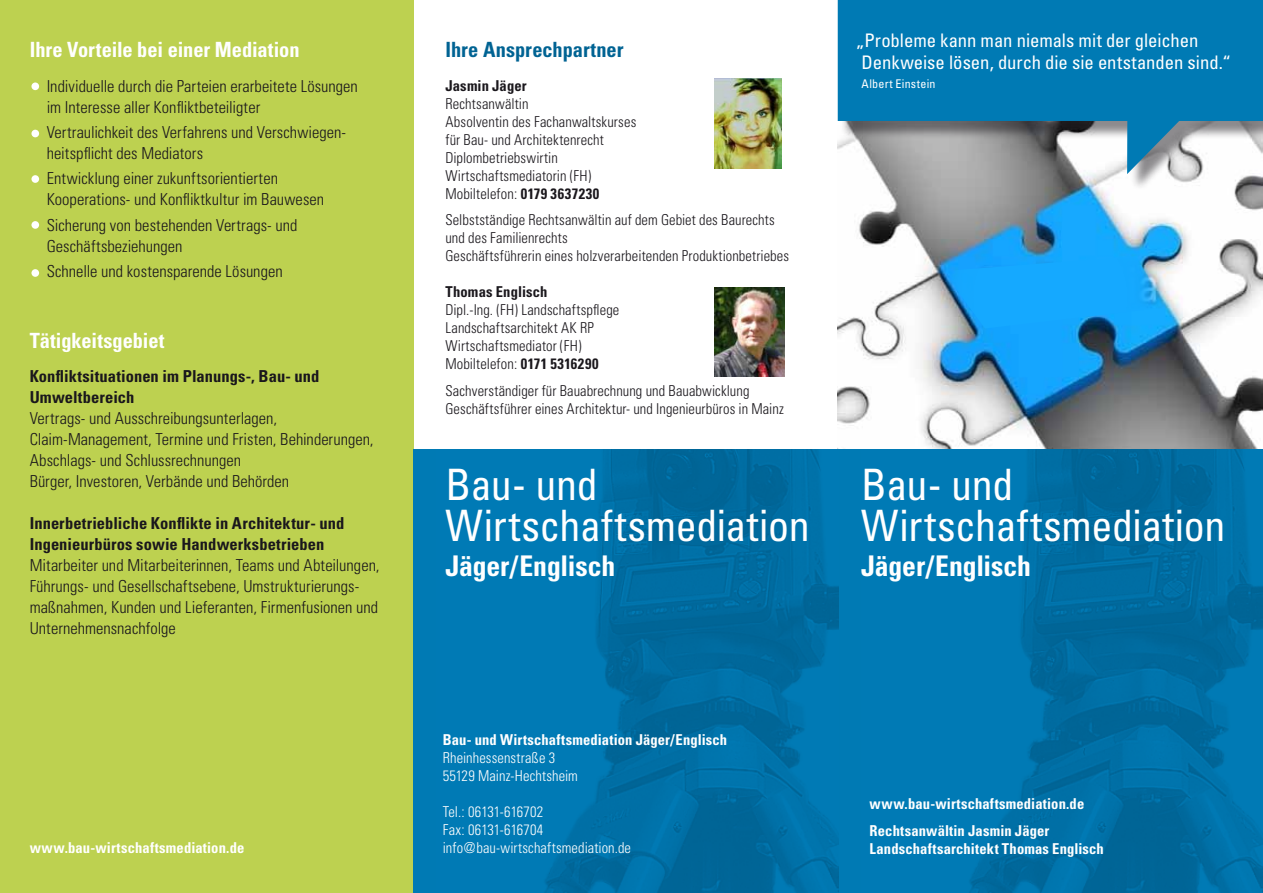
<style>
.page{position:relative;width:1263px;height:893px;background:#fff}
.page>*{position:absolute;margin:0;border:0;box-sizing:border-box;transform-origin:0 0}
.t1{font:condensed 43.35px/41.1px "Univers";letter-spacing:-.01em;color:#fff}
.t2{font:700 condensed 28.5px "Univers";letter-spacing:-.005em;color:#fff}
.t3{font:700 condensed 21px "Univers";color:#fff}
.t4{font:700 condensed 21px "Univers";color:#006393}
.t5{font:condensed 18.75px/22.5px "Univers";letter-spacing:-.005em;color:#fff}
.t6{font:300 condensed 16.5px/21px "Univers";color:#1a171c}
.t7{font:700 condensed 16.5px/21px "Univers";letter-spacing:.005em;color:#1a171c}
.t8{font:300 condensed 15px/18px "Univers";letter-spacing:.005em;color:#1a171c}
.t9{font:700 condensed 15px/26.5px "Univers";letter-spacing:.01em;color:#fff}
.t10{font:300 condensed 15px/18px "Univers";letter-spacing:.005em;color:#fff}
.t11{font:700 condensed 15px "Univers";letter-spacing:.01em;color:#1a171c}
.t12{font:condensed 12px "Univers";letter-spacing:.02em;color:#fff}
.s1{font-weight:700}
</style>
<div class="page">
<div style="left:0;top:0;width:414px;height:893px;background:#bdd150"></div>
<img style="left:838px;top:191px;width:425px;height:259px">
<svg style="left:943px;top:256px;width:224px;height:72px;background:#23a5f2"></svg>
<div style="left:840px;top:2px;width:423px;height:189px;background:#1a171c;opacity:.5"></div>
<svg style="left:838px;top:0;width:425px;height:174px;background:#3289b2"></svg>
<div style="left:838px;top:450px;width:425px;height:443px;background:#007ab4"></div>
<img style="left:969px;top:450px;width:294px;height:443px">
<div style="left:414px;top:450px;width:425px;height:443px;background:#007ab4"></div>
<img style="left:545px;top:450px;width:294px;height:443px">
<img style="left:714px;top:79px;width:67px;height:89px">
<img style="left:714px;top:287px;width:71px;height:90px">
<div style="left:31px;top:82px;width:8px;height:8px;background:#fff;border-radius:50%"></div>
<div style="left:31px;top:130px;width:8px;height:7px;background:#fff;border-radius:50%"></div>
<div style="left:31px;top:175px;width:8px;height:8px;background:#fff;border-radius:50%"></div>
<div style="left:31px;top:221px;width:8px;height:8px;background:#fff;border-radius:50%"></div>
<div style="left:31px;top:269px;width:8px;height:8px;background:#fff;border-radius:50%"></div>
<p class="t5" style="left:856px;top:29px;width:376px">„Probleme kann man niemals mit der gleichen<br>Denkweise lösen, durch die sie entstanden sind.“</p>
<p class="t12" style="left:861px;top:76px;width:76px">Albert Einstein</p>
<p class="t3" style="left:30px;top:37px;width:271px">Ihre Vorteile bei einer Mediation</p>
<p class="t4" style="left:445px;top:37px;width:180px">Ihre Ansprechpartner</p>
<p class="t11" style="left:445px;top:76px;width:83px">Jasmin Jäger</p>
<p class="t8" style="left:445px;top:94px;width:192px">Rechtsanwältin<br>Absolventin des Fachanwaltskurses für Bau- und Architektenrecht<br>Diplombetriebswirtin<br>Wirtschaftsmediatorin (FH)<br>Mobiltelefon: <span class="s1">0179 3637230</span></p>
<p class="t8" style="left:445px;top:211px;width:345px">Selbstständige Rechtsanwältin auf dem Gebiet des Baurechts und des Familienrechts<br>Geschäftsführerin eines holzverarbeitenden Produktionbetriebes</p>
<p class="t11" style="left:445px;top:283px;width:103px">Thomas Englisch</p>
<p class="t8" style="left:445px;top:301px;width:175px">Dipl.-Ing. (FH) Landschaftspflege<br>Landschaftsarchitekt AK RP<br>Wirtschaftsmediator (FH)<br>Mobiltelefon: <span class="s1">0171 5316290</span></p>
<p class="t8" style="left:445px;top:381px;width:340px">Sachverständiger für Bauabrechnung und Bauabwicklung<br>Geschäftsführer eines Architektur- und Ingenieurbüros in Mainz</p>
<p class="t6" style="left:47px;top:75px;width:313px">Individuelle durch die Parteien erarbeitete Lösungen im Interesse aller Konfliktbeteiligter</p>
<p class="t6" style="left:47px;top:122px;width:301px">Vertraulichkeit des Verfahrens und Verschwiegen&shy;heitspflicht des Mediators</p>
<p class="t6" style="left:47px;top:168px;width:279px">Entwicklung einer zukunftsorientierten<br>Kooperations- und Konfliktkultur im Bauwesen</p>
<p class="t6" style="left:47px;top:214px;width:252px">Sicherung von bestehenden Vertrags- und<br>Geschäftsbeziehungen</p>
<p class="t6" style="left:47px;top:260px;width:237px">Schnelle und kostensparende Lösungen</p>
<p class="t3" style="left:30px;top:328px;width:136px">Tätigkeitsgebiet</p>
<p class="t7" style="left:30px;top:366px;width:291px">Konfliktsituationen im Planungs-, Bau- und<br>Umweltbereich</p>
<p class="t6" style="left:30px;top:408px;width:345px">Vertrags- und Ausschreibungsunterlagen, Claim-Management, Termine und Fristen, Behinderungen, Abschlags- und Schlussrechnungen<br>Bürger, Investoren, Verbände und Behörden</p>
<p class="t7" style="left:30px;top:513px;width:316px">Innerbetriebliche Konflikte in Architektur- und<br>Ingenieurbüros sowie Handwerksbetrieben</p>
<p class="t6" style="left:30px;top:555px;width:351px">Mitarbeiter und Mitarbeiterinnen, Teams und Abteilungen, Führungs- und Gesellschaftsebene, Umstrukturierungs&shy;maßnahmen, Kunden und Lieferanten, Firmenfusionen und Unternehmensnachfolge</p>
<h1 class="t1" style="left:445px;top:464px;width:366px">Bau- und<br>Wirtschaftsmediation</h1>
<h1 class="t1" style="left:861px;top:464px;width:366px">Bau- und<br>Wirtschaftsmediation</h1>
<h2 class="t2" style="left:445px;top:548px;width:171px">Jäger/Englisch</h2>
<h2 class="t2" style="left:861px;top:548px;width:171px">Jäger/Englisch</h2>
<p class="t9" style="left:443px;top:726px;width:286px">Bau- und Wirtschaftsmediation Jäger/Englisch</p>
<p class="t10" style="left:443px;top:748px;width:137px">Rheinhessenstraße 3<br>55129 Mainz-Hechtsheim</p>
<p class="t10" style="left:443px;top:802px;width:102px">Tel.: 06131-616702<br>Fax: 06131-616704</p>
<p class="t9" style="left:30px;top:834px;width:216px">www.bau-wirtschaftsmediation.de</p>
<p class="t10" style="left:443px;top:838px;width:190px">info@bau-wirtschaftsmediation.de</p>
<p class="t9" style="left:870px;top:791px;width:216px">www.bau-wirtschaftsmediation.de<br>Rechtsanwältin Jasmin Jäger</p>
<p class="t9" style="left:870px;top:835px;width:236px">Landschaftsarchitekt Thomas Englisch</p>
</div>
